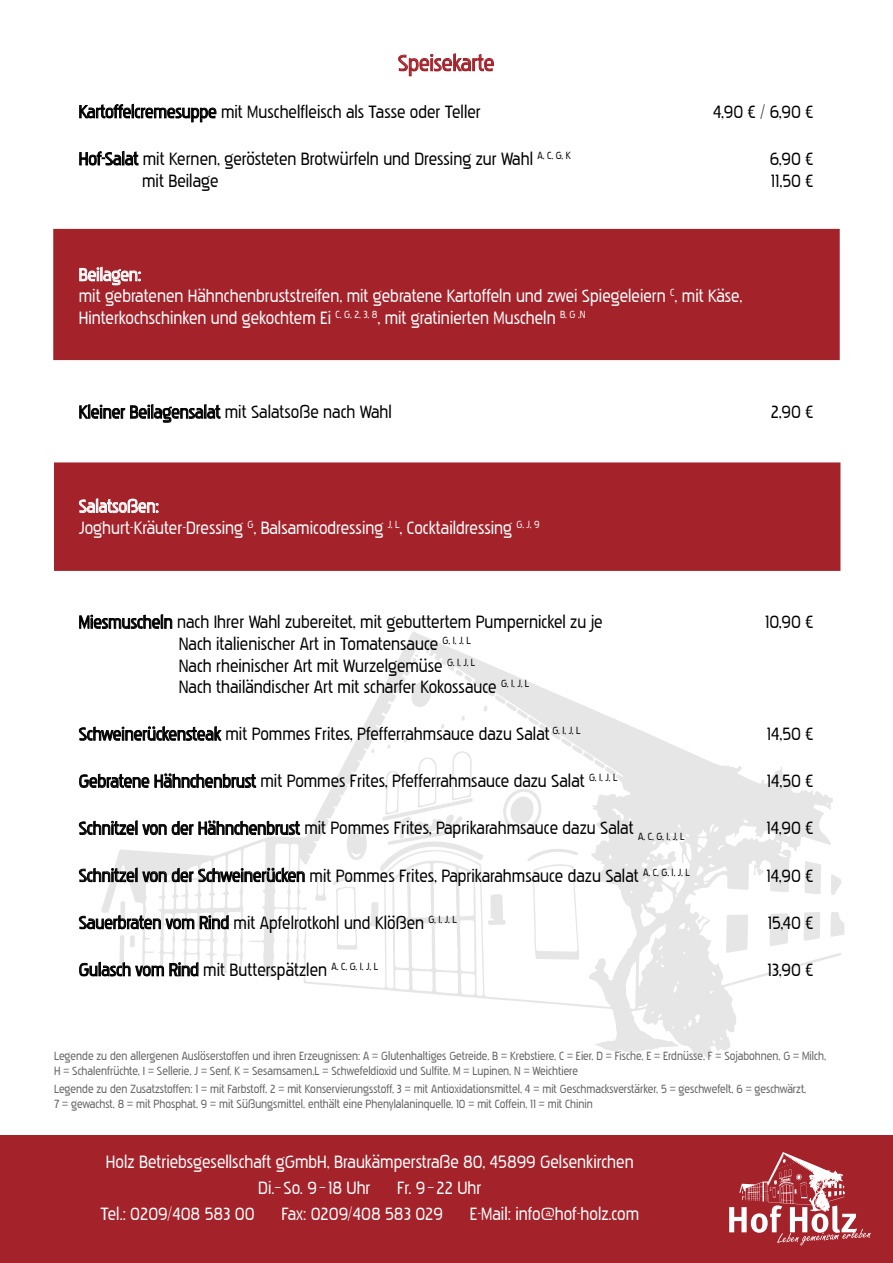
<style>
.page{position:relative;width:893px;height:1263px;background:#fff}
.page>*{position:absolute;margin:0;border:0;box-sizing:border-box;transform-origin:0 0}
.t1{font:22.5px "Pakenham Rg";color:#a4222a}
.t2{font:18px/21.6px "Pakenham Rg";color:#000}
.t3{font:18px/21.6px "Pakenham Rg";color:#fff}
.t4{font:12px/14.4px "Pakenham Rg";color:#636362}
</style>
<div class="page">
<svg style="left:842px;top:922px;width:3px;height:13px"></svg>
<svg style="left:102px;top:632px;width:740px;height:426px"></svg>
<div style="left:54px;top:462px;width:786px;height:109px;background:#a4222a;border:2px solid #a4222a"></div>
<div style="left:53px;top:229px;width:787px;height:131px;background:#a4222a"></div>
<svg style="left:398px;top:53px;width:96px;height:24px"></svg>
<svg style="left:79px;top:104px;width:138px;height:19px"></svg>
<svg style="left:79px;top:151px;width:60px;height:15px"></svg>
<svg style="left:79px;top:267px;width:62px;height:19px"></svg>
<svg style="left:79px;top:404px;width:142px;height:19px"></svg>
<svg style="left:78px;top:498px;width:81px;height:15px"></svg>
<svg style="left:79px;top:614px;width:94px;height:19px"></svg>
<svg style="left:78px;top:726px;width:144px;height:16px"></svg>
<svg style="left:79px;top:773px;width:177px;height:15px"></svg>
<svg style="left:78px;top:820px;width:57px;height:15px"></svg>
<div style="left:135px;top:820px;width:3px;height:15px;border:1px solid #000"></div>
<svg style="left:142px;top:820px;width:158px;height:17px"></svg>
<svg style="left:78px;top:867px;width:57px;height:15px"></svg>
<div style="left:135px;top:868px;width:3px;height:14px;border:1px solid #000"></div>
<svg style="left:142px;top:867px;width:163px;height:17px"></svg>
<svg style="left:78px;top:901px;width:151px;height:77px"></svg>
<div style="left:0;top:1135px;width:893px;height:128px;background:#a4222a"></div>
<svg style="left:729px;top:1152px;width:142px;height:93px"></svg>
<p class="t1" style="left:398px;top:50px;width:98px">Speisekarte</p>
<p class="t2" style="left:79px;top:101px;width:404px">Kartoffelcremesuppe mit Muschelfleisch als Tasse oder Teller</p>
<p class="t2" style="left:713px;top:101px;width:102px">4,90 € / 6,90 €</p>
<p class="t2" style="left:79px;top:148px;width:494px">Hof-Salat mit Kernen, gerösteten Brotwürfeln und Dressing zur Wahl <sup>A,</sup> <sup>C,</sup> <sup>G,</sup> <sup>K</sup></p>
<p class="t2" style="left:770px;top:148px;width:45px">6,90 €</p>
<p class="t2" style="left:142px;top:170px;width:78px">mit Beilage</p>
<p class="t2" style="left:771px;top:170px;width:44px">11,50 €</p>
<p class="t3" style="left:79px;top:264px;width:665px">Beilagen:<br>mit gebratenen Hähnchenbruststreifen, mit gebratene Kartoffeln und zwei Spiegeleiern <sup>C</sup>, mit Käse,<br>Hinterkochschinken und gekochtem Ei <sup>C,</sup> <sup>G,</sup> <sup>2,</sup> <sup>3,</sup> <sup>8</sup>, mit gratinierten Muscheln <sup>B,</sup> <sup>G</sup> <sup>,N</sup></p>
<p class="t2" style="left:79px;top:401px;width:315px">Kleiner Beilagensalat mit Salatsoße nach Wahl</p>
<p class="t2" style="left:771px;top:401px;width:44px">2,90 €</p>
<p class="t3" style="left:79px;top:495px;width:462px">Salatsoßen:<br>Joghurt-Kräuter-Dressing <sup>G</sup>, Balsamicodressing <sup>J,</sup> <sup>L</sup>, Cocktaildressing <sup>G,</sup> <sup>J,</sup> <sup>9</sup></p>
<p class="t2" style="left:79px;top:611px;width:525px">Miesmuscheln nach Ihrer Wahl zubereitet, mit gebuttertem Pumpernickel zu je</p>
<p class="t2" style="left:765px;top:611px;width:50px">10,90 €</p>
<p class="t2" style="left:179px;top:633px;width:352px">Nach italienischer Art in Tomatensauce <sup>G,</sup> <sup>I,</sup> <sup>J,</sup> <sup>L<br></sup>Nach rheinischer Art mit Wurzelgemüse <sup>G,</sup> <sup>I,</sup> <sup>J,</sup> <sup>L<br></sup>Nach thailändischer Art mit scharfer Kokossauce <sup>G,</sup> <sup>I,</sup> <sup>J,</sup> <sup>L</sup></p>
<p class="t2" style="left:79px;top:723px;width:503px">Schweinerückensteak mit Pommes Frites, Pfefferrahmsauce dazu Salat <sup>G,</sup> <sup>I,</sup> <sup>J,</sup> <sup>L</sup></p>
<p class="t2" style="left:767px;top:723px;width:48px">14,50 €</p>
<p class="t2" style="left:79px;top:770px;width:540px">Gebratene Hähnchenbrust mit Pommes Frites, Pfefferrahmsauce dazu Salat <sup>G,</sup> <sup>I,</sup> <sup>J,</sup> <sup>L</sup></p>
<p class="t2" style="left:767px;top:770px;width:48px">14,50 €</p>
<p class="t2" style="left:79px;top:817px;width:607px">Schnitzel von der Hähnchenbrust mit Pommes Frites, Paprikarahmsauce dazu Salat <sub>A,</sub> <sub>C,</sub> <sub>G,</sub> <sub>I,</sub> <sub>J,</sub> <sub>L</sub></p>
<p class="t2" style="left:767px;top:817px;width:48px">14,90 €</p>
<p class="t2" style="left:79px;top:865px;width:613px">Schnitzel von der Schweinerücken mit Pommes Frites, Paprikarahmsauce dazu Salat <sup>A,</sup> <sup>C,</sup> <sup>G,</sup> <sup>I,</sup> <sup>J,</sup> <sup>L</sup></p>
<p class="t2" style="left:767px;top:865px;width:48px">14,90 €</p>
<p class="t2" style="left:79px;top:912px;width:380px">Sauerbraten vom Rind mit Apfelrotkohl und Klößen <sup>G,</sup> <sup>I,</sup> <sup>J,</sup> <sup>L</sup></p>
<p class="t2" style="left:768px;top:912px;width:47px">15,40 €</p>
<p class="t2" style="left:79px;top:959px;width:301px">Gulasch vom Rind mit Butterspätzlen <sup>A,</sup> <sup>C,</sup> <sup>G,</sup> <sup>I,</sup> <sup>J,</sup> <sup>L</sup></p>
<p class="t2" style="left:767px;top:959px;width:47px">13,90 €</p>
<p class="t4" style="left:54px;top:1049px;width:773px">Legende zu den allergenen Auslöserstoffen und ihren Erzeugnissen: A = Glutenhaltiges Getreide, B = Krebstiere, C = Eier, D = Fische, E = Erdnüsse, F = Sojabohnen, G = Milch,<br>H = Schalenfrüchte, I = Sellerie, J = Senf, K = Sesamsamen,L = Schwefeldioxid und Sulfite, M = Lupinen, N = Weichtiere</p>
<p class="t4" style="left:54px;top:1082px;width:754px">Legende zu den Zusatzstoffen: 1 = mit Farbstoff, 2 = mit Konservierungsstoff, 3 = mit Antioxidationsmittel, 4 = mit Geschmacksverstärker, 5 = geschwefelt, 6 = geschwärzt,<br>7 = gewachst, 8 = mit Phosphat, 9 = mit Süßungsmittel, enthält eine Phenylalaninquelle, 10 = mit Coffein, 11 = mit Chinin</p>
<p class="t3" style="left:258px;top:1149px;width:377px;line-height:25.8px;text-indent:-152px">Holz Betriebsgesellschaft gGmbH, Braukämperstraße 80, 45899 Gelsenkirchen<br>Di.– So. 9–18 Uhr</p>
<p class="t3" style="left:397px;top:1177px;width:86px">Fr. 9– 22 Uhr</p>
<p class="t3" style="left:100px;top:1202px;width:156px">Tel.: 0209/408 583 00</p>
<p class="t3" style="left:281px;top:1202px;width:163px">Fax: 0209/408 583 029</p>
<p class="t3" style="left:470px;top:1202px;width:171px">E-Mail: info@hof-holz.com</p>
</div>
